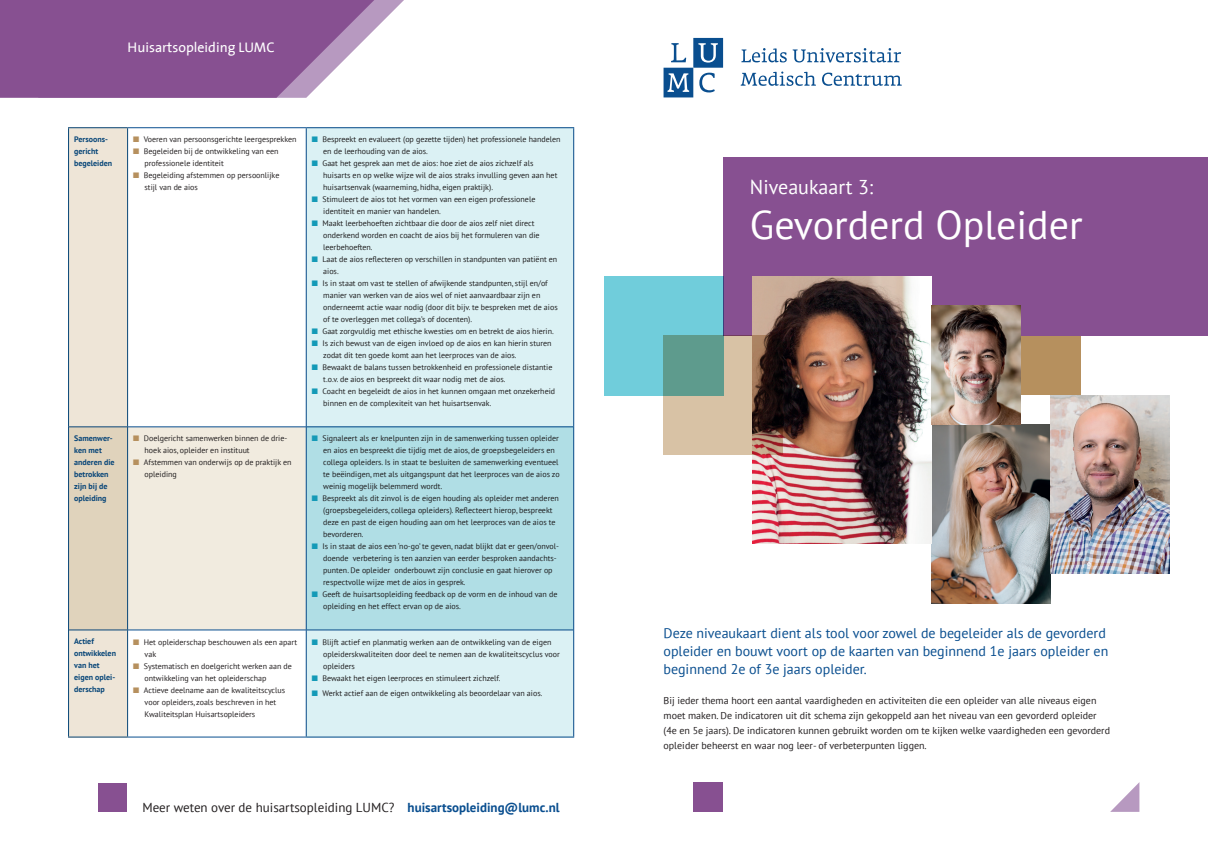
<style>
.page{position:relative;width:1208px;height:859px;background:#fff}
.page>*{position:absolute;margin:0;border:0;box-sizing:border-box;transform-origin:0 0}
.t1{font:40px "PT Sans";color:#fff}
.t2{font:20px "PT Sans";color:#fff}
.t3{font:14px/18px "PT Sans";color:#094e8f}
.t4{font:14px "The Sans 5";color:#fff}
.t5{font:13px "PT Sans";color:#231f20}
.t6{font:10px/15px "PT Sans";color:#231f20}
.t7{font:8px/12px "PT Sans";color:#231f20}
.t8{font:700 8px/12px "PT Sans";color:#094e8f}
.s1{color:#b6905e}
.s2{color:#18a3c0}
.s3{font-weight:700;color:#094e8f}
</style>
<div class="page">
<div style="left:1020px;top:332px;width:60px;height:63px;background:#b6905e"></div>
<img style="left:931px;top:425px;width:119px;height:178px">
<div style="left:723px;top:157px;width:485px;height:179px;background:#875091"></div>
<div style="left:604px;top:276px;width:119px;height:119px;background:#70cddb"></div>
<svg style="left:663px;top:38px;width:60px;height:59px"></svg>
<svg style="left:822px;top:73px;width:79px;height:13px"></svg>
<svg style="left:740px;top:72px;width:76px;height:14px"></svg>
<svg style="left:741px;top:48px;width:45px;height:14px"></svg>
<svg style="left:792px;top:48px;width:109px;height:15px"></svg>
<div style="left:694px;top:782px;width:29px;height:30px;background:#875091"></div>
<img style="left:753px;top:276px;width:178px;height:268px">
<img style="left:1050px;top:395px;width:120px;height:179px">
<svg style="left:663px;top:336px;width:120px;height:119px;background:#95947f"></svg>
<svg style="left:1110px;top:783px;width:29px;height:29px"></svg>
<img style="left:931px;top:306px;width:89px;height:119px">
<div style="left:128px;top:428px;width:178px;height:202px;background:#f1ebdf"></div>
<hr style="left:128px;top:736px;width:178px;height:1px;background:#094e8f">
<hr style="left:128px;top:427px;width:178px;height:1px;background:#094e8f">
<hr style="left:128px;top:630px;width:178px;height:1px;background:#094e8f">
<hr style="left:128px;top:127px;width:178px;height:1px;background:#094e8f">
<svg style="left:0;top:0;width:404px;height:98px;background:#996aa1"></svg>
<div style="left:98px;top:783px;width:29px;height:29px;background:#875091"></div>
<svg style="left:68px;top:127px;width:60px;height:610px;background:#ddd6c9"></svg>
<svg style="left:306px;top:127px;width:268px;height:610px;background:#c9e7ed"></svg>
<h3 class="t4" style="left:128px;top:35px;width:148px">Huisartsopleiding LUMC</h3>
<p class="t8" style="left:74px;top:133px;width:39px">Persoons&shy;gericht begeleiden</p>
<p class="t7" style="left:133px;top:133px;width:165px"><span class="s1">■</span> Voeren van persoonsgerichte leergesprekken</p>
<p class="t7" style="left:145px;top:145px;width:135px;text-indent:-11px"><span class="s1">■</span> Begeleiden bij de ontwikkeling van een professionele identiteit</p>
<p class="t7" style="left:145px;top:169px;width:136px;text-indent:-11px"><span class="s1">■</span> Begeleiding afstemmen op persoonlijke stijl van de aios</p>
<p class="t8" style="left:74px;top:432px;width:42px">Samenwer&shy;ken met anderen die betrokken zijn bij de opleiding</p>
<p class="t7" style="left:145px;top:432px;width:144px;text-indent:-11px"><span class="s1">■</span> Doelgericht samenwerken binnen de drie&shy;hoek aios, opleider en instituut</p>
<p class="t7" style="left:145px;top:456px;width:148px;text-indent:-11px"><span class="s1">■</span> Afstemmen van onderwijs op de praktijk en opleiding</p>
<p class="t8" style="left:74px;top:635px;width:43px">Actief ontwikkelen van het eigen oplei&shy;derschap</p>
<p class="t7" style="left:145px;top:635px;width:154px;text-indent:-11px"><span class="s1">■</span> Het opleiderschap beschouwen als een apart vak</p>
<p class="t7" style="left:145px;top:659px;width:149px;text-indent:-11px"><span class="s1">■</span> Systematisch en doelgericht werken aan de ontwikkeling van het opleiderschap</p>
<p class="t7" style="left:145px;top:683px;width:142px;text-indent:-11px"><span class="s1">■</span> Actieve deelname aan de kwaliteitscyclus voor opleiders, zoals beschreven in het<br>Kwaliteitsplan Huisartsopleiders</p>
<p class="t7" style="left:323px;top:133px;width:239px;text-indent:-11px"><span class="s2">■</span> Bespreekt en evalueert (op gezette tijden) het professionele handelen en de leerhouding van de aios.</p>
<p class="t7" style="left:323px;top:157px;width:236px;text-indent:-11px"><span class="s2">■</span> Gaat het gesprek aan met de aios: hoe ziet de aios zichzelf als huisarts en op welke wijze wil de aios straks invulling geven aan het huisartsenvak (waarneming, hidha, eigen praktijk).</p>
<p class="t7" style="left:323px;top:193px;width:214px;text-indent:-11px"><span class="s2">■</span> Stimuleert de aios tot het vormen van een eigen professionele identiteit en manier van handelen.</p>
<p class="t7" style="left:323px;top:217px;width:218px;text-indent:-11px"><span class="s2">■</span> Maakt leerbehoeften zichtbaar die door de aios zelf niet direct onderkend worden en coacht de aios bij het formuleren van die leerbehoeften.</p>
<p class="t7" style="left:323px;top:253px;width:236px;text-indent:-11px"><span class="s2">■</span> Laat de aios reflecteren op verschillen in standpunten van patiënt en aios.</p>
<p class="t7" style="left:323px;top:277px;width:236px;text-indent:-11px"><span class="s2">■</span> Is in staat om vast te stellen of afwijkende standpunten, stijl en/of manier van werken van de aios wel of niet aanvaardbaar zijn en onderneemt actie waar nodig (door dit bijv. te bespreken met de aios of te overleggen met collega’s of docenten).</p>
<p class="t7" style="left:312px;top:325px;width:243px"><span class="s2">■</span> Gaat zorgvuldig met ethische kwesties om en betrekt de aios hierin.</p>
<p class="t7" style="left:323px;top:337px;width:230px;text-indent:-11px"><span class="s2">■</span> Is zich bewust van de eigen invloed op de aios en kan hierin sturen zodat dit ten goede komt aan het leerproces van de aios.</p>
<p class="t7" style="left:323px;top:361px;width:231px;text-indent:-11px"><span class="s2">■</span> Bewaakt de balans tussen betrokkenheid en professionele distantie t.o.v. de aios en bespreekt dit waar nodig met de aios.</p>
<p class="t7" style="left:323px;top:385px;width:233px;text-indent:-11px"><span class="s2">■</span> Coacht en begeleidt de aios in het kunnen omgaan met onzekerheid binnen en de complexiteit van het huisartsenvak.</p>
<p class="t7" style="left:323px;top:432px;width:238px;text-indent:-11px"><span class="s2">■</span> Signaleert als er knelpunten zijn in de samenwerking tussen opleider en aios en bespreekt die tijdig met de aios, de groepsbegeleiders en collega opleiders. Is in staat te besluiten de samenwerking eventueel te beëindigen, met als uitgangspunt dat het leerproces van de aios zo weinig mogelijk belemmerd wordt.</p>
<p class="t7" style="left:323px;top:492px;width:237px;text-indent:-11px"><span class="s2">■</span> Bespreekt als dit zinvol is de eigen houding als opleider met anderen (groepsbegeleiders, collega opleiders). Reflecteert hierop, bespreekt deze en past de eigen houding aan om het leerproces van de aios te bevorderen.</p>
<p class="t7" style="left:323px;top:540px;width:237px;text-indent:-11px"><span class="s2">■</span> Is in staat de aios een ‘no-go’ te geven, nadat blijkt dat er geen/onvol&shy;doende verbetering is ten aanzien van eerder besproken aandachts&shy;punten. De opleider onderbouwt zijn conclusie en gaat hierover op respectvolle wijze met de aios in gesprek.</p>
<p class="t7" style="left:323px;top:588px;width:236px;text-indent:-11px"><span class="s2">■</span> Geeft de huisartsopleiding feedback op de vorm en de inhoud van de opleiding en het effect ervan op de aios.</p>
<p class="t7" style="left:323px;top:635px;width:238px;text-indent:-11px"><span class="s2">■</span> Blijft actief en planmatig werken aan de ontwikkeling van de eigen opleiderskwaliteiten door deel te nemen aan de kwaliteitscyclus voor opleiders</p>
<p class="t7" style="left:312px;top:671px;width:190px"><span class="s2">■</span> Bewaakt het eigen leerproces en stimuleert zichzelf.</p>
<p class="t7" style="left:312px;top:686px;width:232px"><span class="s2">■</span> Werkt actief aan de eigen ontwikkeling als beoordelaar van aios.</p>
<h3 class="t5" style="left:142px;top:799px;width:419px">Meer weten over de huisartsopleiding LUMC? <span class="s3">huisartsopleiding@lumc.nl</span></h3>
<h2 class="t2" style="left:750px;top:175px;width:125px">Niveaukaart 3:</h2>
<h1 class="t1" style="left:750px;top:200px;width:334px">Gevorderd Opleider</h1>
<h3 class="t3" style="left:663px;top:623px;width:446px">Deze niveaukaart dient als tool voor zowel de begeleider als de gevorderd opleider en bouwt voort op de kaarten van beginnend 1e jaars opleider en beginnend 2e of 3e jaars opleider.</h3>
<p class="t6" style="left:663px;top:692px;width:448px">Bij ieder thema hoort een aantal vaardigheden en activiteiten die een opleider van alle niveaus eigen moet maken. De indicatoren uit dit schema zijn gekoppeld aan het niveau van een gevorderd opleider (4e en 5e jaars). De indicatoren kunnen gebruikt worden om te kijken welke vaardigheden een gevorderd opleider beheerst en waar nog leer- of verbeterpunten liggen.</p>
</div>
